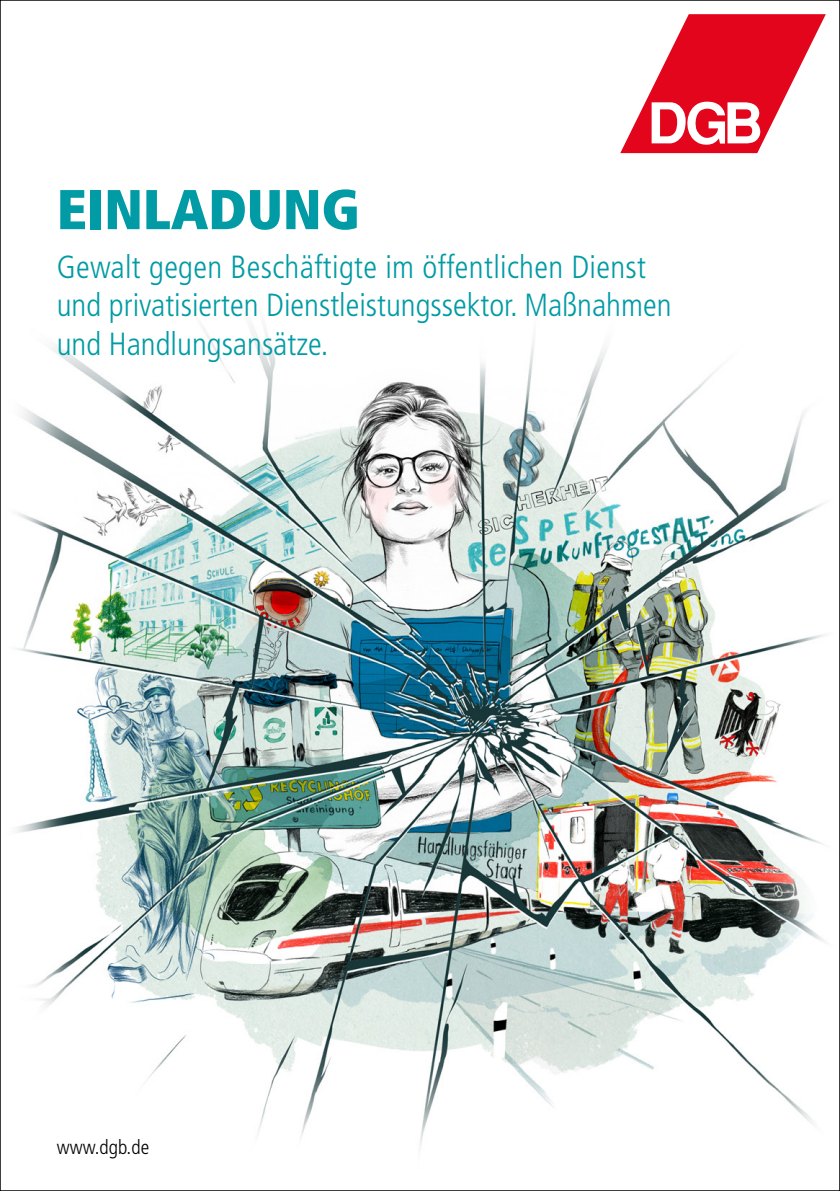
<style>
.page{position:relative;width:840px;height:1191px;background:#fff}
.page>*{position:absolute;margin:0;border:0;box-sizing:border-box;transform-origin:0 0}
.t1{font:900 condensed 56px "Frutiger LT Std";color:#009ba4}
.t2{font:300 condensed 32px/38.4px "Frutiger LT Std";color:#009ba4}
.t3{font:300 condensed 20px "Frutiger LT Std";color:#000}
</style>
<div class="page">
<img style="left:17px;top:14px;width:809px;height:1134px">
<svg style="left:620px;top:14px;width:205px;height:139px"></svg>
<div style="left:38px;top:1121px;width:130px;height:56px;background:#fff"></div>
<p class="t1" style="left:57px;top:175px;width:304px">EINLADUNG</p>
<p class="t2" style="left:57px;top:248px;width:616px">Gewalt gegen Beschäftigte im öffentlichen Dienst und privatisierten Dienstleistungssektor. Maßnahmen und Handlungsansätze.</p>
<p class="t3" style="left:57px;top:1136px;width:94px">www.dgb.de</p>
</div>
